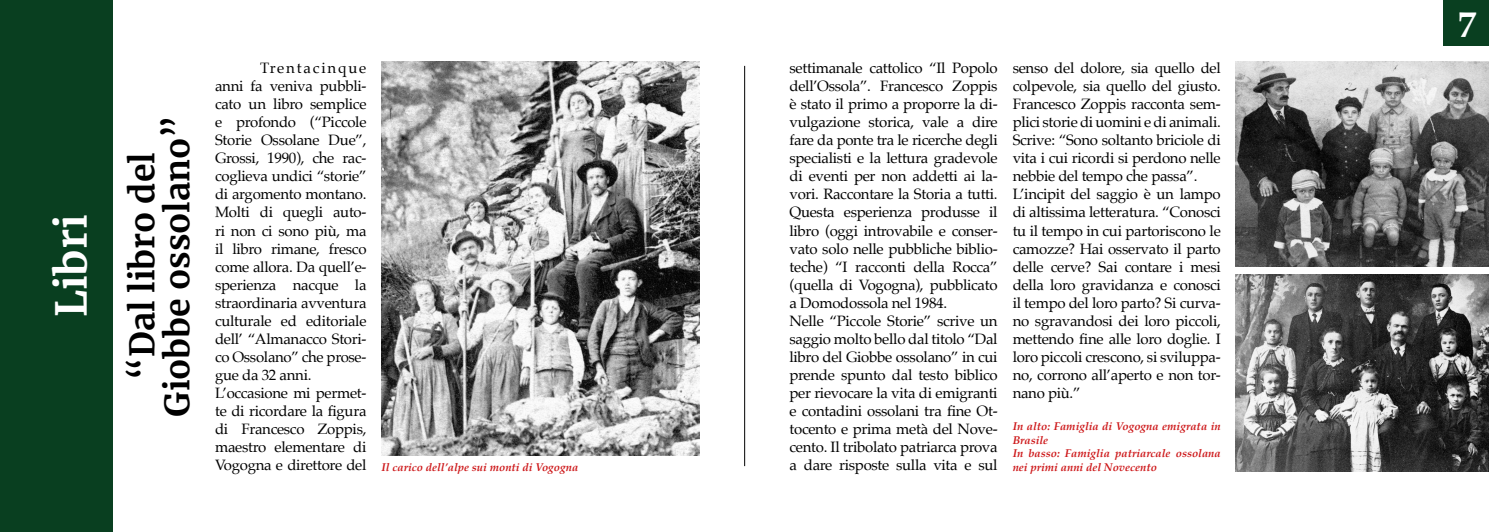
<style>
.page{position:relative;width:1489px;height:532px;background:#fff}
.page>*{position:absolute;margin:0;border:0;box-sizing:border-box;transform-origin:0 0}
.t1{font:700 42.5px "Merriweather";color:#fff}
.t2{font:700 37.5px "Palatino";color:#fff}
.t3{font:700 33.75px/35px "Merriweather";color:#000;text-align:center}
.t4{font:15px/18px "Palatino";letter-spacing:-.02em;color:#000}
.t5{font:italic 700 11.25px/13.5px "Palatino";color:#cd1719}
</style>
<div class="page">
<hr style="left:744px;top:66px;width:1px;height:400px;background:#000">
<div style="left:0;top:0;width:113px;height:531px;background:#093f20"></div>
<div style="left:1443px;top:0;width:45px;height:45px;background:#093f20"></div>
<img style="left:381px;top:61px;width:318px;height:394px">
<img style="left:1235px;top:274px;width:253px;height:197px">
<img style="left:1235px;top:61px;width:253px;height:205px">
<h1 class="t1" style="left:42px;top:317px;width:104px;rotate:-90deg">Libri</h1>
<h3 class="t3" style="left:124px;top:416px;width:303px;rotate:-90deg">“Dal libro del<br>Giobbe ossolano”</h3>
<p class="t4" style="left:215px;top:59px;width:153px;text-indent:45px">Trentacinque anni fa veniva pubbli&shy;cato un libro semplice e profondo (“Piccole<br>Storie Ossolane Due”,<br>Grossi, 1990), che rac&shy;coglieva undici “storie” di argomento montano.<br>Molti di quegli auto&shy;ri non ci sono più, ma il libro rimane, fresco come allora. Da quell’e&shy;sperienza nacque la straordinaria avventura culturale ed editoriale dell’ “Almanacco Stori&shy;co Ossolano” che prose&shy;gue da 32 anni.<br>L’occasione mi permet&shy;te di ricordare la figura di Francesco Zoppis, maestro elementare di<br>Vogogna e direttore del</p>
<p class="t4" style="left:789px;top:59px;width:210px">settimanale cattolico “Il Popolo dell’Ossola”. Francesco Zoppis è stato il primo a proporre la di&shy;vulgazione storica, vale a dire fare da ponte tra le ricerche degli specialisti e la lettura gradevole di eventi per non addetti ai la&shy;vori. Raccontare la Storia a tutti.<br>Questa esperienza produsse il libro (oggi introvabile e conser&shy;vato solo nelle pubbliche biblio&shy;teche) “I racconti della Rocca” (quella di Vogogna), pubblicato a Domodossola nel 1984.<br>Nelle “Piccole Storie” scrive un saggio molto bello dal titolo “Dal libro del Giobbe ossolano” in cui prende spunto dal testo biblico per rievocare la vita di emigranti e contadini ossolani tra fine Ot&shy;tocento e prima metà del Nove&shy;cento. Il tribolato patriarca prova a dare risposte sulla vita e sul</p>
<p class="t4" style="left:1012px;top:59px;width:210px">senso del dolore, sia quello del colpevole, sia quello del giusto.<br>Francesco Zoppis racconta sem&shy;plici storie di uomini e di animali.<br>Scrive: “Sono soltanto briciole di vita i cui ricordi si perdono nelle nebbie del tempo che passa”.<br>L’incipit del saggio è un lampo di altissima letteratura. “Conosci tu il tempo in cui partoriscono le camozze? Hai osservato il parto delle cerve? Sai contare i mesi della loro gravidanza e conosci il tempo del loro parto? Si curva&shy;no sgravandosi dei loro piccoli, mettendo fine alle loro doglie. I loro piccoli crescono, si sviluppa&shy;no, corrono all’aperto e non tor&shy;nano più.”</p>
<p class="t5" style="left:1012px;top:419px;width:210px">In alto: Famiglia di Vogogna emigrata in<br>Brasile<br>In basso: Famiglia patriarcale ossolana nei primi anni del Novecento</p>
<p class="t5" style="left:381px;top:460px;width:198px">Il carico dell’alpe sui monti di Vogogna</p>
<h2 class="t2" style="left:1457px;top:-8px;width:20px">7</h2>
</div>
